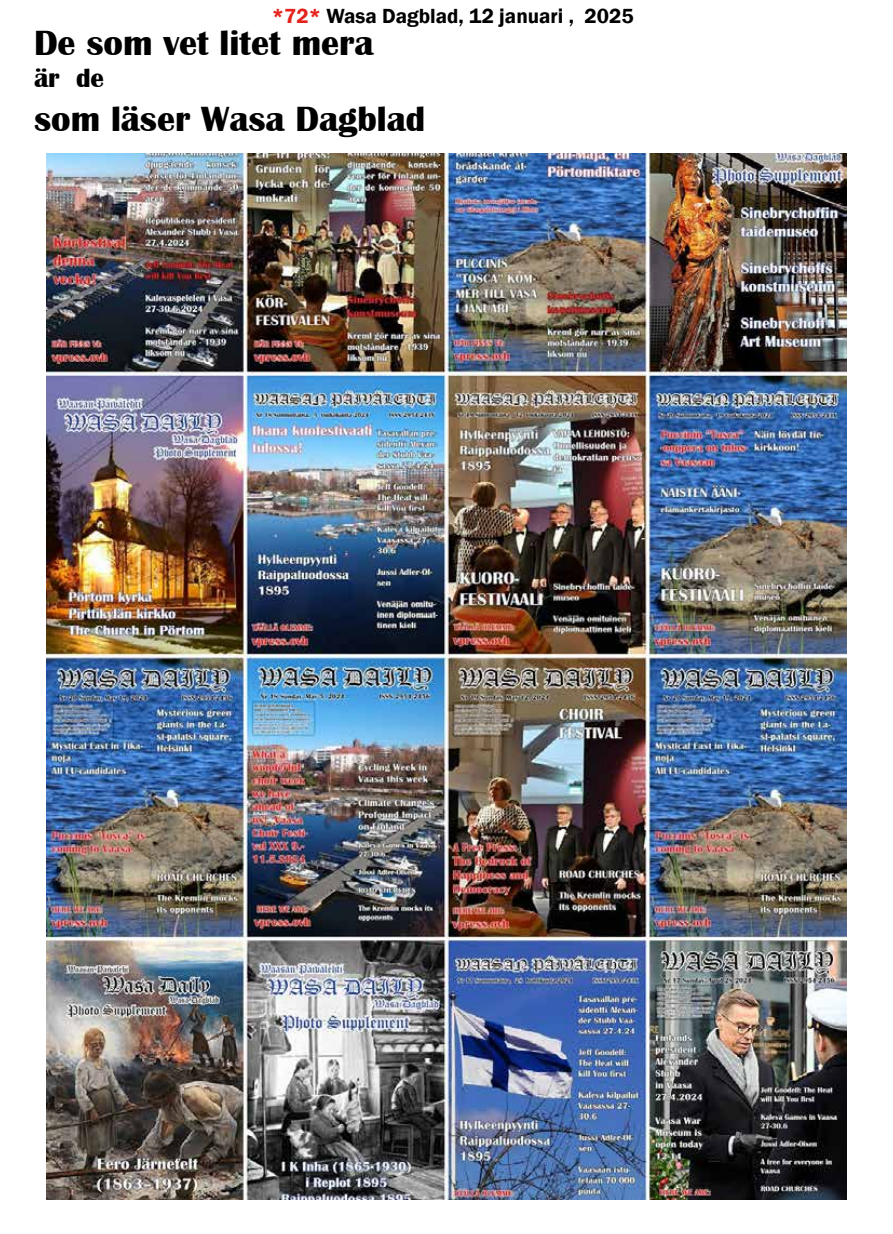
<style>
.page{position:relative;width:893px;height:1234px;background:#fff}
.page>*{position:absolute;margin:0;border:0;box-sizing:border-box;transform-origin:0 0}
.t1{font:700 36px "Britannic";color:#000}
.t2{font:700 27px "Britannic";color:#000}
.t3{font:600 21px "Franklin Gothic";color:#000}
.s1{color:#e5231d}
</style>
<div class="page">
<img style="left:46px;top:154px;width:801px;height:1045px">
<p class="t3" style="left:272px;top:3px;width:363px"><span class="s1">*72*</span> Wasa Dagblad, 12 januari , 2025</p>
<p class="t1" style="left:34px;top:23px;width:341px">De som vet litet mera</p>
<p class="t2" style="left:34px;top:63px;width:72px">är de</p>
<p class="t1" style="left:34px;top:98px;width:393px">som läser Wasa Dagblad</p>
</div>
